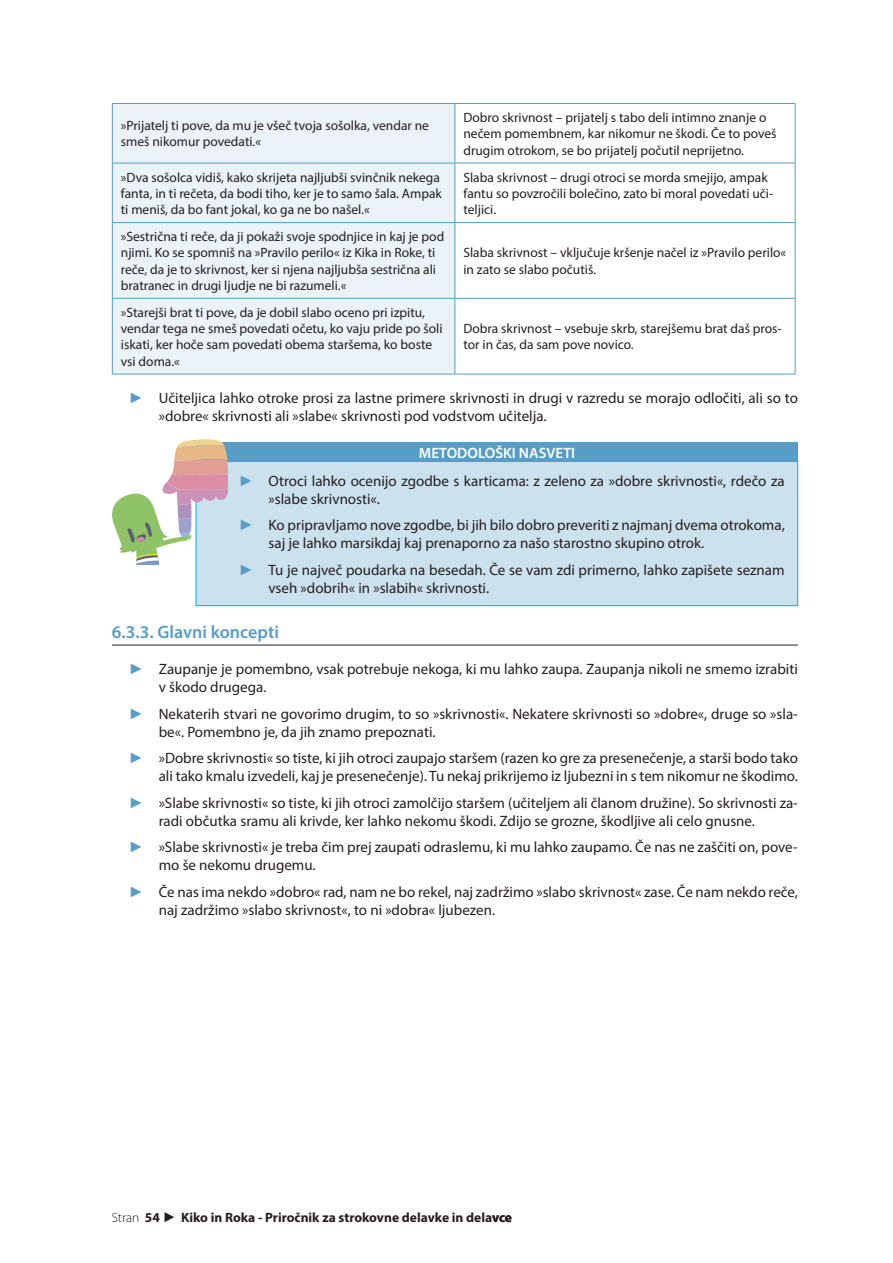
<style>
.page{position:relative;width:893px;height:1263px;background:#fff}
.page>*{position:absolute;margin:0;border:0;box-sizing:border-box;transform-origin:0 0}
.POD_pod_naslov{font:600 18px "Myriad Pro";color:#569dc7}
.t1{font:15px/18px "Myriad Pro";color:#231f20}
.Glavni_text{font:600 15px "Myriad Pro";color:#fff}
.Glavni_text-2{font:13.5px/16.2px "Myriad Pro";color:#231f20}
.t2{font:700 13.5px "Myriad Pro";color:#231f20}
.t3{font:300 13.5px "Myriad Pro";color:#231f20}
.s1{font-family:"Arial";color:#569dc7}
.s2{font-weight:700}
</style>
<div class="page">
<svg style="left:165px;top:1212px;width:9px;height:10px"></svg>
<div style="left:196px;top:461px;width:602px;height:145px;background:#cce1ee"></div>
<div style="left:196px;top:461px;width:602px;height:145px;border:1px solid #00aeef"></div>
<div style="left:196px;top:442px;width:602px;height:20px;background:#569dc7"></div>
<hr style="left:112px;top:645px;width:686px;height:1px;background:#231f20">
<div style="left:113px;top:104px;width:342px;height:270px;background:#ebf2f8"></div>
<svg style="left:456px;top:104px;width:339px;height:270px"></svg>
<hr style="left:112px;top:104px;width:1px;height:59px;background:#569dc7">
<hr style="left:455px;top:104px;width:1px;height:59px;background:#569dc7">
<hr style="left:795px;top:104px;width:1px;height:59px;background:#569dc7">
<hr style="left:112px;top:103px;width:343px;height:1px;background:#569dc7">
<hr style="left:455px;top:103px;width:340px;height:1px;background:#569dc7">
<hr style="left:112px;top:163px;width:343px;height:1px;background:#569dc7">
<hr style="left:112px;top:163px;width:1px;height:59px;background:#569dc7">
<hr style="left:455px;top:163px;width:340px;height:1px;background:#569dc7">
<hr style="left:455px;top:163px;width:1px;height:59px;background:#569dc7">
<hr style="left:795px;top:163px;width:1px;height:59px;background:#569dc7">
<hr style="left:112px;top:222px;width:343px;height:1px;background:#569dc7">
<hr style="left:112px;top:223px;width:1px;height:75px;background:#569dc7">
<hr style="left:455px;top:222px;width:340px;height:1px;background:#569dc7">
<hr style="left:455px;top:223px;width:1px;height:75px;background:#569dc7">
<hr style="left:795px;top:223px;width:1px;height:75px;background:#569dc7">
<hr style="left:112px;top:298px;width:343px;height:1px;background:#569dc7">
<hr style="left:112px;top:299px;width:1px;height:75px;background:#569dc7">
<hr style="left:455px;top:298px;width:340px;height:1px;background:#569dc7">
<hr style="left:455px;top:299px;width:1px;height:75px;background:#569dc7">
<hr style="left:795px;top:299px;width:1px;height:75px;background:#569dc7">
<hr style="left:112px;top:374px;width:343px;height:1px;background:#569dc7">
<hr style="left:455px;top:374px;width:340px;height:1px;background:#569dc7">
<svg style="left:112px;top:439px;width:116px;height:131px"></svg>
<div style="left:127px;top:565px;width:40px;height:17px;background:#fff"></div>
<p class="Glavni_text-2" style="left:121px;top:117px;width:310px">»Prijatelj ti pove, da mu je všeč tvoja sošolka, vendar ne smeš nikomur povedati.«</p>
<p class="Glavni_text-2" style="left:463px;top:109px;width:315px">Dobro skrivnost – prijatelj s tabo deli intimno znanje o nečem pomembnem, kar nikomur ne škodi. Če to poveš drugim otrokom, se bo prijatelj počutil neprijetno.</p>
<p class="Glavni_text-2" style="left:121px;top:169px;width:323px">»Dva sošolca vidiš, kako skrijeta najljubši svinčnik nekega fanta, in ti rečeta, da bodi tiho, ker je to samo šala. Ampak ti meniš, da bo fant jokal, ko ga ne bo našel.«</p>
<p class="Glavni_text-2" style="left:463px;top:169px;width:311px">Slaba skrivnost – drugi otroci se morda smejijo, ampak fantu so povzročili bolečino, zato bi moral povedati uči&shy;teljici.</p>
<p class="Glavni_text-2" style="left:121px;top:228px;width:325px">»Sestrična ti reče, da ji pokaži svoje spodnjice in kaj je pod njimi. Ko se spomniš na »Pravilo perilo« iz Kika in Roke, ti reče, da je to skrivnost, ker si njena najljubša sestrična ali bratranec in drugi ljudje ne bi razumeli.«</p>
<p class="Glavni_text-2" style="left:463px;top:245px;width:324px">Slaba skrivnost – vključuje kršenje načel iz »Pravilo perilo« in zato se slabo počutiš.</p>
<p class="Glavni_text-2" style="left:121px;top:304px;width:323px">»Starejši brat ti pove, da je dobil slabo oceno pri izpitu, vendar tega ne smeš povedati očetu, ko vaju pride po šoli iskati, ker hoče sam povedati obema staršema, ko boste vsi doma.«</p>
<p class="Glavni_text-2" style="left:463px;top:320px;width:320px">Dobra skrivnost – vsebuje skrb, starejšemu brat daš pros&shy;tor in čas, da sam pove novico.</p>
<p class="t1" style="left:159px;top:389px;width:641px;text-indent:-30px"><span class="s1">►</span> Učiteljica lahko otroke prosi za lastne primere skrivnosti in drugi v razredu se morajo odločiti, ali so to »dobre« skrivnosti ali »slabe« skrivnosti pod vodstvom učitelja.</p>
<p class="Glavni_text" style="left:419px;top:443px;width:158px">METODOLOŠKI NASVETI</p>
<p class="t1" style="left:268px;top:471px;width:518px;text-indent:-30px"><span class="s1">►</span> Otroci lahko ocenijo zgodbe s karticama: z zeleno za »dobre skrivnosti«, rdečo za »slabe skrivnosti«.</p>
<p class="t1" style="left:268px;top:516px;width:518px;text-indent:-30px"><span class="s1">►</span> Ko pripravljamo nove zgodbe, bi jih bilo dobro preveriti z najmanj dvema otrokoma, saj je lahko marsikdaj kaj prenaporno za našo starostno skupino otrok.</p>
<p class="t1" style="left:268px;top:560px;width:518px;text-indent:-30px"><span class="s1">►</span> Tu je največ poudarka na besedah. Če se vam zdi primerno, lahko zapišete seznam vseh »dobrih« in »slabih« skrivnosti.</p>
<p class="POD_pod_naslov" style="left:112px;top:620px;width:168px">6.3.3. Glavni koncepti</p>
<p class="t1" style="left:159px;top:660px;width:641px;text-indent:-30px"><span class="s1">►</span> Zaupanje je pomembno, vsak potrebuje nekoga, ki mu lahko zaupa. Zaupanja nikoli ne smemo izrabiti v škodo drugega.</p>
<p class="t1" style="left:159px;top:704px;width:641px;text-indent:-30px"><span class="s1">►</span> Nekaterih stvari ne govorimo drugim, to so »skrivnosti«. Nekatere skrivnosti so »dobre«, druge so »sla&shy;be«. Pomembno je, da jih znamo prepoznati.</p>
<p class="t1" style="left:129px;top:749px;width:670px;text-align:right"><span class="s1">►</span> »Dobre skrivnosti« so tiste, ki jih otroci zaupajo staršem (razen ko gre za presenečenje, a starši bodo tako ali tako kmalu izvedeli, kaj je presenečenje). Tu nekaj prikrijemo iz ljubezni in s tem nikomur ne škodimo.</p>
<p class="t1" style="left:159px;top:793px;width:641px;text-indent:-30px"><span class="s1">►</span> »Slabe skrivnosti« so tiste, ki jih otroci zamolčijo staršem (učiteljem ali članom družine). So skrivnosti za&shy;radi občutka sramu ali krivde, ker lahko nekomu škodi. Zdijo se grozne, škodljive ali celo gnusne.</p>
<p class="t1" style="left:159px;top:838px;width:641px;text-indent:-30px"><span class="s1">►</span> »Slabe skrivnosti« je treba čim prej zaupati odraslemu, ki mu lahko zaupamo. Če nas ne zaščiti on, pove&shy;mo še nekomu drugemu.</p>
<p class="t1" style="left:159px;top:882px;width:641px;text-indent:-30px"><span class="s1">►</span> Če nas ima nekdo »dobro« rad, nam ne bo rekel, naj zadržimo »slabo skrivnost« zase. Če nam nekdo reče, naj zadržimo »slabo skrivnost«, to ni »dobra« ljubezen.</p>
<p class="t2" style="left:181px;top:1208px;width:332px">Kiko in Roka - Priročnik za strokovne delavke in delavce</p>
<p class="t3" style="left:112px;top:1209px;width:50px">Stran <span class="s2">54</span></p>
<p class="t2" style="left:263px;top:1209px;width:216px">Priročnik za usposabljanje trenerjev</p>
</div>
